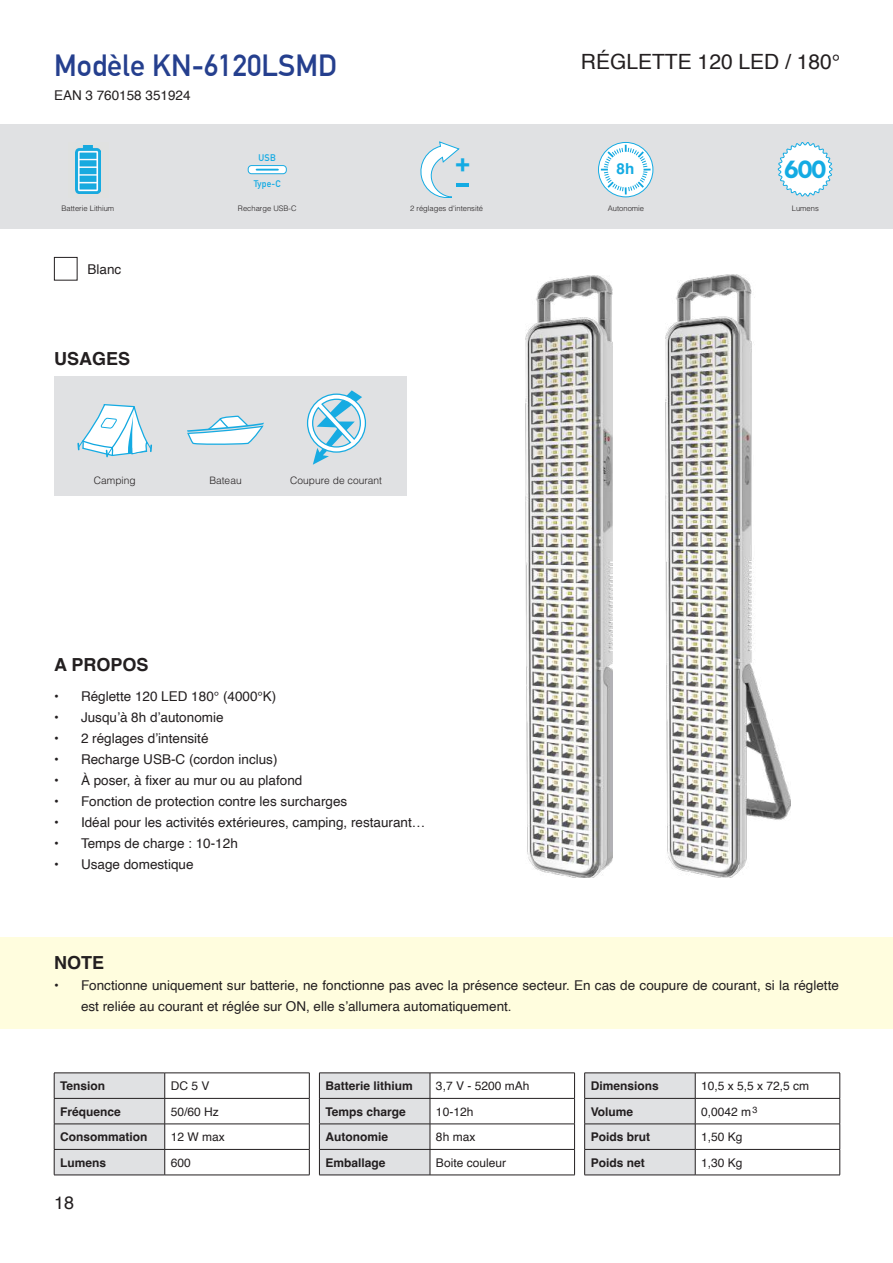
<style>
.page{position:relative;width:893px;height:1263px;background:#fff}
.page>*{position:absolute;margin:0;border:0;box-sizing:border-box;transform-origin:0 0}
.t1{font:700 30px "DIN Alternate";color:#253f8e}
.t2{font:700 27.9px "Tw Cen";color:#14abe3}
.t3{font:700 24.3px "Futura";color:#14abe3}
.t4{font:21px "Helvetica";color:#231f20}
.t5{font:700 18px "Helvetica";color:#231f20}
.t6{font:18px "Helvetica";color:#231f20}
.t7{font:700 15.15px "Helvetica";color:#14abe3}
.t8{font:13.5px/21px "Helvetica";color:#231f20}
.t9{font:700 12px "Helvetica";color:#231f20}
.t10{font:12px "Helvetica";color:#231f20}
.t11{font:300 10.2px "Helvetica";color:#231f20}
.t12{font:700 9.45px "DIN Alternate";color:#14abe3}
.t13{font:300 7.65px "Helvetica";color:#231f20}
</style>
<div class="page">
<img style="left:665px;top:275px;width:125px;height:602px">
<div style="left:0;top:124px;width:893px;height:104px;background:#e0e1e3"></div>
<img style="left:75px;top:146px;width:26px;height:48px">
<hr style="left:54px;top:1072px;width:111px;height:1px;background:#231f20">
<hr style="left:165px;top:1098px;width:144px;height:1px;background:#231f20">
<hr style="left:165px;top:1124px;width:144px;height:1px;background:#231f20">
<hr style="left:165px;top:1149px;width:144px;height:1px;background:#231f20">
<svg style="left:309px;top:1073px;width:1px;height:102px"></svg>
<svg style="left:54px;top:1073px;width:111px;height:102px;background:#d6d7d9"></svg>
<hr style="left:54px;top:1175px;width:111px;height:1px;background:#231f20">
<hr style="left:165px;top:1072px;width:144px;height:1px;background:#231f20">
<hr style="left:165px;top:1175px;width:144px;height:1px;background:#231f20">
<hr style="left:319px;top:1072px;width:111px;height:1px;background:#231f20">
<hr style="left:430px;top:1098px;width:145px;height:1px;background:#231f20">
<hr style="left:430px;top:1124px;width:145px;height:1px;background:#231f20">
<hr style="left:430px;top:1149px;width:145px;height:1px;background:#231f20">
<svg style="left:574px;top:1073px;width:1px;height:102px"></svg>
<hr style="left:319px;top:1175px;width:111px;height:1px;background:#231f20">
<hr style="left:430px;top:1175px;width:145px;height:1px;background:#231f20">
<svg style="left:319px;top:1073px;width:112px;height:102px;background:#d3d4d6"></svg>
<hr style="left:430px;top:1072px;width:145px;height:1px;background:#231f20">
<hr style="left:695px;top:1072px;width:145px;height:1px;background:#231f20">
<hr style="left:695px;top:1098px;width:145px;height:1px;background:#231f20">
<hr style="left:695px;top:1124px;width:145px;height:1px;background:#231f20">
<hr style="left:695px;top:1149px;width:145px;height:1px;background:#231f20">
<svg style="left:584px;top:1073px;width:112px;height:102px;background:#d5d5d7"></svg>
<svg style="left:839px;top:1073px;width:1px;height:102px"></svg>
<hr style="left:584px;top:1175px;width:111px;height:1px;background:#231f20">
<hr style="left:695px;top:1175px;width:145px;height:1px;background:#231f20">
<hr style="left:584px;top:1072px;width:111px;height:1px;background:#231f20">
<svg style="left:599px;top:143px;width:53px;height:53px;background:#d8edf6"></svg>
<div style="left:54px;top:257px;width:23px;height:23px;border:1px solid #231f20"></div>
<img style="left:526px;top:276px;width:86px;height:601px">
<div style="left:0;top:937px;width:893px;height:92px;background:#fffdde"></div>
<svg style="left:420px;top:141px;width:49px;height:57px"></svg>
<svg style="left:777px;top:142px;width:56px;height:55px"></svg>
<div style="left:54px;top:377px;width:353px;height:119px;background:#e0e1e3"></div>
<svg style="left:187px;top:416px;width:77px;height:29px"></svg>
<svg style="left:77px;top:404px;width:75px;height:54px"></svg>
<svg style="left:306px;top:390px;width:61px;height:75px"></svg>
<svg style="left:248px;top:166px;width:38px;height:8px"></svg>
<div style="left:248px;top:165px;width:39px;height:9px;border:1px solid #1aaae2;border-radius:3px"></div>
<hr style="left:257px;top:169px;width:21px;height:2px;background:#17abe2">
<h1 class="t1" style="left:54px;top:43px;width:285px">Modèle KN-6120LSMD</h1>
<h3 class="t4" style="left:581px;top:45px;width:261px">RÉGLETTE 120 LED / 180°</h3>
<p class="t8" style="left:54px;top:86px;width:138px">EAN 3 760158 351924</p>
<p class="t13" style="left:62px;top:202px;width:54px">Batterie Lithium</p>
<p class="t8" style="left:88px;top:259px;width:35px">Blanc</p>
<h3 class="t5" style="left:54px;top:347px;width:78px">USAGES</h3>
<p class="t12" style="left:259px;top:150px;width:19px">USB</p>
<p class="t12" style="left:254px;top:176px;width:28px">Type-C</p>
<p class="t13" style="left:238px;top:202px;width:60px">Recharge USB-C</p>
<h3 class="t3" style="left:454px;top:147px;width:18px">+</h3>
<p class="t13" style="left:410px;top:202px;width:74px">2 réglages d'intensité</p>
<p class="t11" style="left:94px;top:471px;width:43px">Camping</p>
<p class="t11" style="left:209px;top:471px;width:34px">Bateau</p>
<p class="t11" style="left:290px;top:471px;width:93px">Coupure de courant</p>
<h3 class="t5" style="left:54px;top:654px;width:96px">A PROPOS</h3>
<p class="t8" style="left:54px;top:686px;width:224px">• Réglette 120 LED 180° (4000°K)</p>
<p class="t8" style="left:54px;top:707px;width:171px">• Jusqu’à 8h d’autonomie</p>
<p class="t8" style="left:54px;top:728px;width:156px">• 2 réglages d’intensité</p>
<p class="t8" style="left:54px;top:749px;width:225px">• Recharge USB-C (cordon inclus)</p>
<p class="t8" style="left:54px;top:770px;width:250px">• À poser, à fixer au mur ou au plafond</p>
<p class="t8" style="left:54px;top:791px;width:295px">• Fonction de protection contre les surcharges</p>
<p class="t8" style="left:54px;top:812px;width:373px">• Idéal pour les activités extérieures, camping, restaurant…</p>
<p class="t8" style="left:54px;top:833px;width:185px">• Temps de charge : 10-12h</p>
<p class="t8" style="left:54px;top:854px;width:141px">• Usage domestique</p>
<p class="t7" style="left:617px;top:156px;width:19px">8h</p>
<p class="t13" style="left:608px;top:202px;width:38px">Autonomie</p>
<h2 class="t2" style="left:784px;top:152px;width:44px">600</h2>
<p class="t13" style="left:792px;top:202px;width:28px">Lumens</p>
<h3 class="t5" style="left:54px;top:951px;width:52px">NOTE</h3>
<p class="t8" style="left:81px;top:975px;width:759px;text-indent:-27px">• Fonctionne uniquement sur batterie, ne fonctionne pas avec la présence secteur. En cas de coupure de courant, si la réglette est reliée au courant et réglée sur ON, elle s’allumera automatiquement.</p>
<p class="t9" style="left:60px;top:1078px;width:47px">Tension</p>
<p class="t10" style="left:171px;top:1077px;width:40px">DC 5 V</p>
<p class="t9" style="left:60px;top:1104px;width:62px">Fréquence</p>
<p class="t10" style="left:171px;top:1102px;width:50px">50/60 Hz</p>
<p class="t9" style="left:60px;top:1129px;width:89px">Consommation</p>
<p class="t10" style="left:171px;top:1128px;width:56px">12 W max</p>
<p class="t9" style="left:60px;top:1155px;width:48px">Lumens</p>
<p class="t10" style="left:171px;top:1153px;width:22px">600</p>
<h3 class="t6" style="left:54px;top:1189px;width:22px">18</h3>
<p class="t9" style="left:325px;top:1078px;width:89px">Batterie lithium</p>
<p class="t10" style="left:436px;top:1077px;width:95px">3,7 V - 5200 mAh</p>
<p class="t9" style="left:325px;top:1104px;width:82px">Temps charge</p>
<p class="t10" style="left:436px;top:1102px;width:39px">10-12h</p>
<p class="t9" style="left:325px;top:1129px;width:64px">Autonomie</p>
<p class="t10" style="left:436px;top:1128px;width:41px">8h max</p>
<p class="t9" style="left:325px;top:1155px;width:62px">Emballage</p>
<p class="t10" style="left:436px;top:1153px;width:72px">Boite couleur</p>
<p class="t9" style="left:591px;top:1078px;width:70px">Dimensions</p>
<p class="t10" style="left:701px;top:1077px;width:110px">10,5 x 5,5 x 72,5 cm</p>
<p class="t9" style="left:591px;top:1104px;width:44px">Volume</p>
<p class="t10" style="left:701px;top:1102px;width:58px">0,0042 m<sup>3</sup></p>
<p class="t9" style="left:591px;top:1129px;width:61px">Poids brut</p>
<p class="t10" style="left:701px;top:1128px;width:43px">1,50 Kg</p>
<p class="t9" style="left:591px;top:1155px;width:56px">Poids net</p>
<p class="t10" style="left:701px;top:1153px;width:43px">1,30 Kg</p>
</div>
